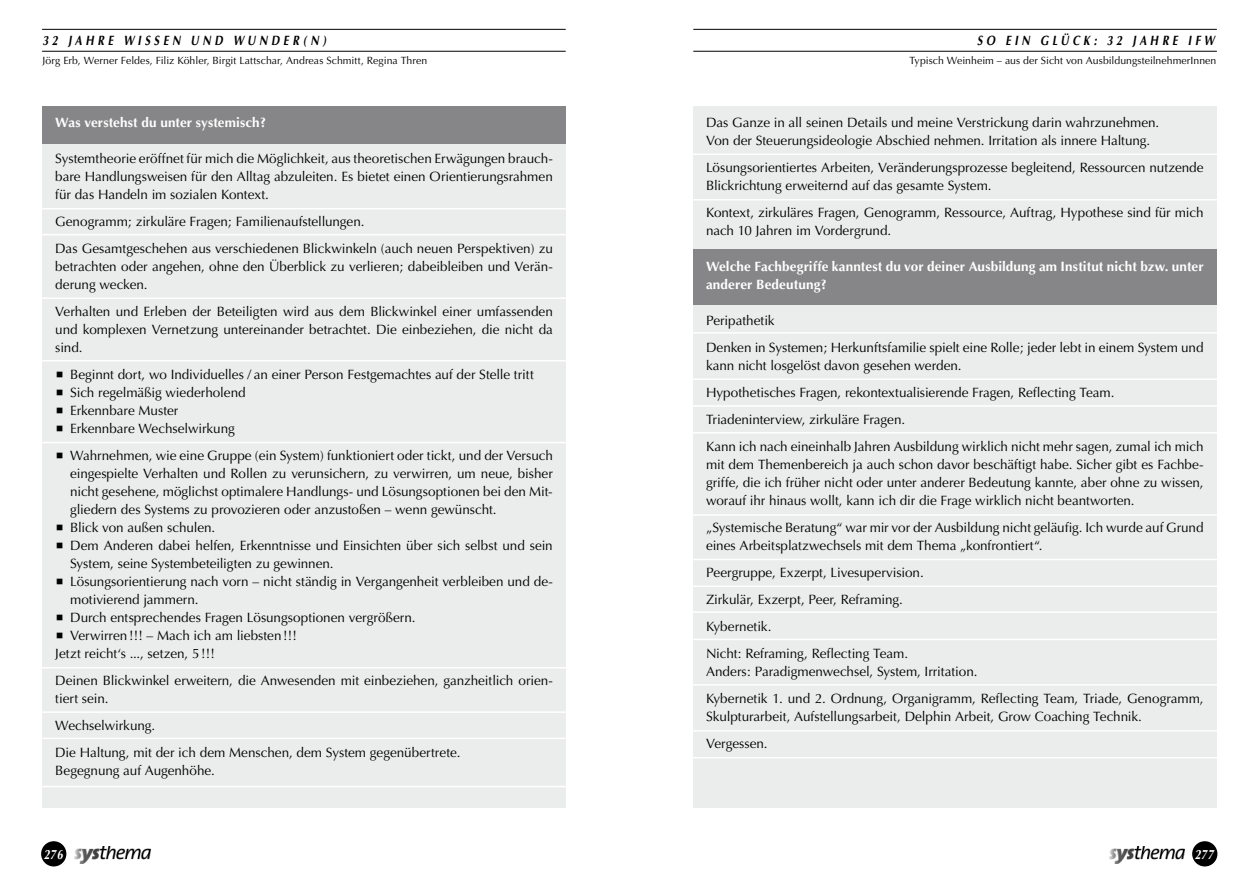
<style>
.page{position:relative;width:1259px;height:893px;background:#fff}
.page>*{position:absolute;margin:0;border:0;box-sizing:border-box;transform-origin:0 0}
.t1{font:13.5px/18px "Optima";letter-spacing:-.005em;color:#000}
.t2{font:700 13.5px/18px "Optima";letter-spacing:.01em;color:#fff}
.t3{font:italic 700 13.5px "Optima";letter-spacing:.335em;color:#000;scale:.8 1}
.t4{font:italic 700 13.5px "Optima";letter-spacing:.05em;color:#fff;scale:.8 1}
.t5{font:10.5px "Optima";letter-spacing:.005em;color:#000}
</style>
<div class="page">
<hr style="left:42px;top:29px;width:524px;height:1px;background:#000">
<hr style="left:42px;top:51px;width:524px;height:1px;background:#000">
<img style="left:74px;top:846px;width:76px;height:18px">
<div style="left:41px;top:841px;width:25px;height:25px;background:#000;border-radius:50%"></div>
<hr style="left:693px;top:29px;width:523px;height:1px;background:#000">
<hr style="left:693px;top:51px;width:523px;height:1px;background:#000">
<img style="left:1109px;top:846px;width:76px;height:18px">
<div style="left:1192px;top:841px;width:25px;height:25px;background:#000;border-radius:50%"></div>
<div style="left:693px;top:106px;width:523px;height:702px;background:#ebecec"></div>
<div style="left:43px;top:106px;width:523px;height:702px;background:#ebecec"></div>
<hr style="left:31px;top:208px;width:547px;height:1px;background:#fff">
<hr style="left:682px;top:153px;width:547px;height:2px;background:#fff">
<hr style="left:31px;top:234px;width:547px;height:1px;background:#fff">
<hr style="left:31px;top:297px;width:547px;height:2px;background:#fff">
<hr style="left:31px;top:360px;width:547px;height:1px;background:#fff">
<hr style="left:31px;top:667px;width:547px;height:1px;background:#fff">
<hr style="left:31px;top:738px;width:547px;height:1px;background:#fff">
<hr style="left:682px;top:199px;width:547px;height:1px;background:#fff">
<hr style="left:682px;top:332px;width:547px;height:2px;background:#fff">
<hr style="left:682px;top:378px;width:547px;height:2px;background:#fff">
<hr style="left:682px;top:405px;width:547px;height:2px;background:#fff">
<hr style="left:682px;top:432px;width:547px;height:2px;background:#fff">
<hr style="left:682px;top:585px;width:547px;height:2px;background:#fff">
<hr style="left:682px;top:611px;width:547px;height:2px;background:#fff">
<hr style="left:682px;top:684px;width:547px;height:2px;background:#fff">
<hr style="left:682px;top:730px;width:547px;height:1px;background:#fff">
<div style="left:43px;top:106px;width:522px;height:38px;background:#868688"></div>
<hr style="left:31px;top:442px;width:547px;height:1px;background:#fff">
<hr style="left:31px;top:711px;width:547px;height:2px;background:#fff">
<hr style="left:31px;top:786px;width:547px;height:1px;background:#fff">
<div style="left:693px;top:249px;width:523px;height:56px;background:#868688"></div>
<hr style="left:682px;top:514px;width:547px;height:2px;background:#fff">
<hr style="left:682px;top:559px;width:547px;height:1px;background:#fff">
<hr style="left:682px;top:639px;width:547px;height:1px;background:#fff">
<hr style="left:682px;top:757px;width:547px;height:1px;background:#fff">
<p class="t3" style="left:43px;top:32px;width:356px">32 JAHRE WISSEN UND WUNDER(N)</p>
<p class="t3" style="left:977px;top:32px;width:298px">SO EIN GLÜCK: 32 JAHRE IFW</p>
<p class="t5" style="left:43px;top:54px;width:386px">Jörg Erb, Werner Feldes, Filiz Köhler, Birgit Lattschar, Andreas Schmitt, Regina Thren</p>
<p class="t2" style="left:55px;top:114px;width:212px">Was verstehst du unter systemisch?</p>
<p class="t1" style="left:55px;top:150px;width:499px;text-align:justify">Systemtheorie eröffnet für mich die Möglichkeit, aus theoretischen Erwägungen brauch&shy;bare Handlungsweisen für den Alltag abzuleiten. Es bietet einen Orientierungsrahmen für das Handeln im sozialen Kontext.</p>
<p class="t1" style="left:55px;top:208px;width:499px;line-height:27px">Genogramm; zirkuläre Fragen; Familienaufstellungen.<br>Das Gesamtgeschehen aus verschiedenen Blickwinkeln (auch neuen Perspektiven) zu</p>
<p class="t1" style="left:55px;top:258px;width:499px">betrachten oder angehen, ohne den Überblick zu verlieren; dabeibleiben und Verän&shy;derung wecken.</p>
<p class="t1" style="left:55px;top:303px;width:499px;text-align:justify">Verhalten und Erleben der Beteiligten wird aus dem Blickwinkel einer umfassenden und komplexen Vernetzung untereinander betrachtet. Die einbeziehen, die nicht da sind.</p>
<p class="t1" style="left:70px;top:366px;width:465px">Beginnt dort, wo Individuelles / an einer Person Festgemachtes auf der Stelle tritt Sich regelmäßig wiederholend<br>Erkennbare Muster<br>Erkennbare Wechselwirkung</p>
<p class="t1" style="left:70px;top:447px;width:484px">Wahrnehmen, wie eine Gruppe (ein System) funktioniert oder tickt, und der Versuch</p>
<p class="t1" style="left:70px;top:465px;width:484px">eingespielte Verhalten und Rollen zu verunsichern, zu verwirren, um neue, bisher</p>
<p class="t1" style="left:70px;top:483px;width:484px">nicht gesehene, möglichst optimalere Handlungs- und Lösungsoptionen bei den Mit-</p>
<p class="t1" style="left:70px;top:501px;width:428px">gliedern des Systems zu provozieren oder anzustoßen – wenn gewünscht.</p>
<p class="t1" style="left:70px;top:519px;width:147px">Blick von außen schulen.</p>
<p class="t1" style="left:70px;top:537px;width:484px">Dem Anderen dabei helfen, Erkenntnisse und Einsichten über sich selbst und sein</p>
<p class="t1" style="left:70px;top:555px;width:265px">System, seine Systembeteiligten zu gewinnen.</p>
<p class="t1" style="left:70px;top:573px;width:484px">Lösungsorientierung nach vorn – nicht ständig in Vergangenheit verbleiben und de-</p>
<p class="t1" style="left:70px;top:591px;width:130px">motivierend jammern.</p>
<p class="t1" style="left:70px;top:609px;width:347px">Durch entsprechendes Fragen Lösungsoptionen vergrößern.</p>
<p class="t1" style="left:70px;top:627px;width:228px">Verwirren!!! – Mach ich am liebsten!!!</p>
<p class="t1" style="left:55px;top:645px;width:161px">Jetzt reicht‘s ..., setzen, 5!!!</p>
<p class="t1" style="left:55px;top:672px;width:499px">Deinen Blickwinkel erweitern, die Anwesenden mit einbeziehen, ganzheitlich orien&shy;tiert sein.</p>
<p class="t1" style="left:55px;top:712px;width:407px;line-height:27px">Wechselwirkung.<br>Die Haltung, mit der ich dem Menschen, dem System gegenübertrete.</p>
<p class="t1" style="left:55px;top:762px;width:161px">Begegnung auf Augenhöhe.</p>
<p class="t5" style="left:909px;top:54px;width:308px">Typisch Weinheim – aus der Sicht von AusbildungsteilnehmerInnen</p>
<p class="t1" style="left:706px;top:114px;width:455px">Das Ganze in all seinen Details und meine Verstrickung darin wahrzunehmen.<br>Von der Steuerungsideologie Abschied nehmen. Irritation als innere Haltung.</p>
<p class="t1" style="left:706px;top:159px;width:499px">Lösungsorientiertes Arbeiten, Veränderungsprozesse begleitend, Ressourcen nutzende<br>Blickrichtung erweiternd auf das gesamte System.</p>
<p class="t1" style="left:706px;top:204px;width:499px">Kontext, zirkuläres Fragen, Genogramm, Ressource, Auftrag, Hypothese sind für mich nach 10 Jahren im Vordergrund.</p>
<p class="t2" style="left:706px;top:258px;width:499px">Welche Fachbegriffe kanntest du vor deiner Ausbildung am Institut nicht bzw. unter anderer Bedeutung?</p>
<p class="t1" style="left:706px;top:307px;width:499px;line-height:27px">Peripathetik<br>Denken in Systemen; Herkunftsfamilie spielt eine Rolle; jeder lebt in einem System und</p>
<p class="t1" style="left:706px;top:352px;width:499px;line-height:27px">kann nicht losgelöst davon gesehen werden.<br>Hypothetisches Fragen, rekontextualisierende Fragen, Reflecting Team.<br>Triadeninterview, zirkuläre Fragen.<br>Kann ich nach eineinhalb Jahren Ausbildung wirklich nicht mehr sagen, zumal ich mich</p>
<p class="t1" style="left:706px;top:456px;width:499px;text-align:justify">mit dem Themenbereich ja auch schon davor beschäftigt habe. Sicher gibt es Fachbe&shy;griffe, die ich früher nicht oder unter anderer Bedeutung kannte, aber ohne zu wissen, worauf ihr hinaus wollt, kann ich dir die Frage wirklich nicht beantworten.</p>
<p class="t1" style="left:706px;top:519px;width:499px">„Systemische Beratung“ war mir vor der Ausbildung nicht geläufig. Ich wurde auf Grund eines Arbeitsplatzwechsels mit dem Thema „konfrontiert“.</p>
<p class="t1" style="left:706px;top:559px;width:219px;line-height:27px">Peergruppe, Exzerpt, Livesupervision.<br>Zirkulär, Exzerpt, Peer, Reframing.<br>Kybernetik.<br>Nicht: Reframing, Reflecting Team.</p>
<p class="t1" style="left:706px;top:658px;width:499px;line-height:27px">Anders: Paradigmenwechsel, System, Irritation.<br>Kybernetik 1. und 2. Ordnung, Organigramm, Reflecting Team, Triade, Genogramm,</p>
<p class="t1" style="left:706px;top:703px;width:437px;line-height:27px">Skulpturarbeit, Aufstellungsarbeit, Delphin Arbeit, Grow Coaching Technik.<br>Vergessen.</p>
<p class="t4" style="left:44px;top:846px;width:25px">276</p>
<p class="t4" style="left:1194px;top:846px;width:25px">277</p>
</div>
